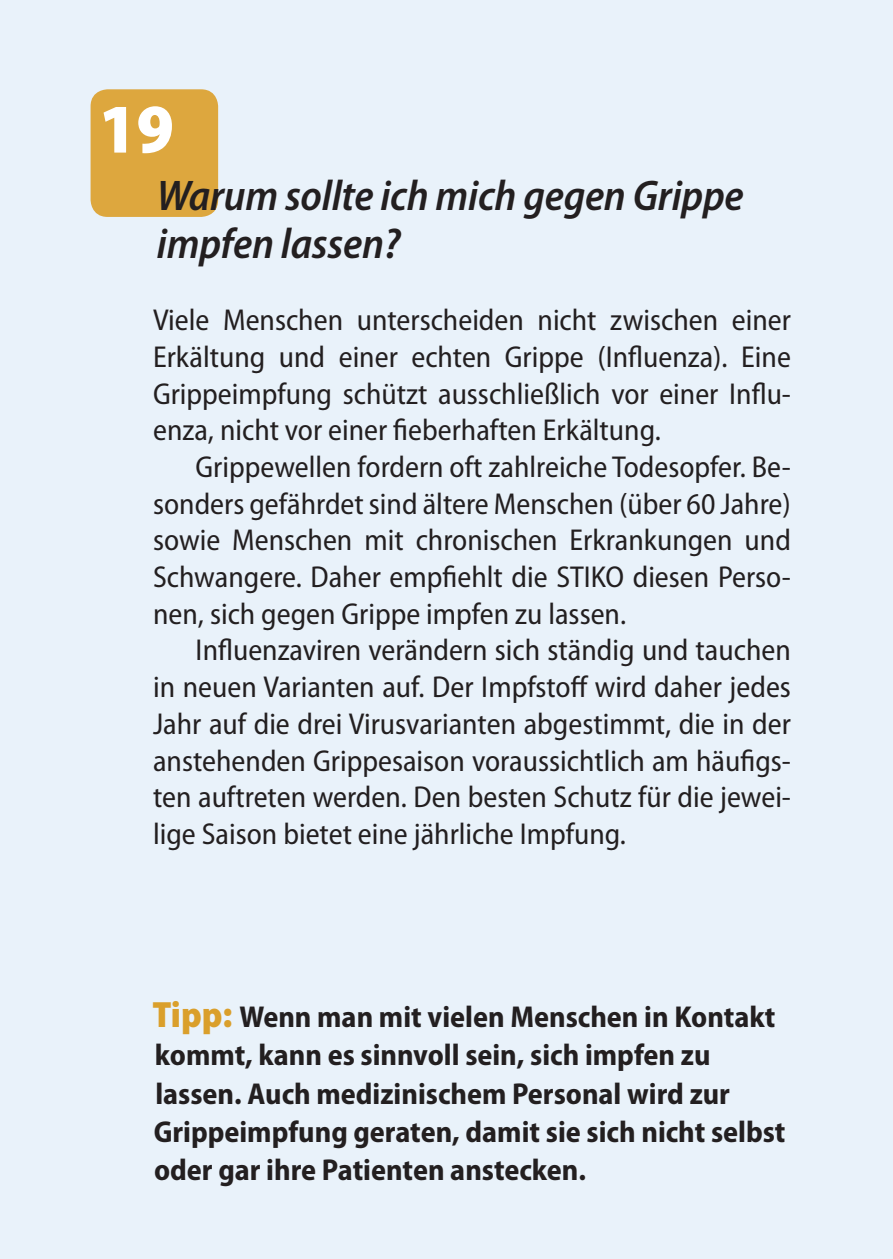
<style>
.page{position:relative;width:893px;height:1259px;background:#e9f2fa}
.page>*{position:absolute;margin:0;border:0;box-sizing:border-box;transform-origin:0 0}
.t1{font:900 semi-condensed 70.2px "Myriad Pro";color:#fff}
.t2{font:italic 600 semi-condensed 43.2px/47.7px "Myriad Pro";letter-spacing:-.005em;color:#231f20}
.t3{font:semi-condensed 30.3px/36.6px "Myriad Pro";color:#231f20;text-align:justify}
.t4{font:700 semi-condensed 30.3px/38.4px "Myriad Pro";color:#231f20}
.s1{font-weight:900;font-size:36.6px;color:#da9f2b}
</style>
<div class="page">
<div style="left:91px;top:89px;width:127px;height:128px;background:#dda73e;border-radius:17px"></div>
<h1 class="t1" style="left:98px;top:78px;width:79px">00</h1>
<h1 class="t1" style="left:99px;top:89px;width:76px">19</h1>
<h2 class="t2" style="left:157px;top:172px;width:588px">Warum sollte ich mich gegen Grippe impfen lassen?</h2>
<p class="t3" style="left:153px;top:302px;width:639px">Viele Menschen unterscheiden nicht zwischen einer Erkältung und einer echten Grippe (Influenza). Eine Grippeimpfung schützt ausschließlich vor einer Influ&shy;enza, nicht vor einer fieberhaften Erkältung.</p>
<p class="t3" style="left:153px;top:449px;width:639px;text-indent:43px">Grippewellen fordern oft zahlreiche Todesopfer. Be&shy;sonders gefährdet sind ältere Menschen (über 60 Jahre) sowie Menschen mit chronischen Erkrankungen und Schwangere. Daher empfiehlt die STIKO diesen Perso&shy;nen, sich gegen Grippe impfen zu lassen.</p>
<p class="t3" style="left:153px;top:632px;width:639px;text-indent:43px">Influenzaviren verändern sich ständig und tauchen in neuen Varianten auf. Der Impfstoff wird daher jedes Jahr auf die drei Virusvarianten abgestimmt, die in der anstehenden Grippesaison voraussichtlich am häufigs&shy;ten auftreten werden. Den besten Schutz für die jewei&shy;lige Saison bietet eine jährliche Impfung.</p>
<p class="t4" style="left:152px;top:998px;width:635px"><span class="s1">Tipp:</span> Wenn man mit vielen Menschen in Kontakt kommt, kann es sinnvoll sein, sich impfen zu lassen. Auch medizinischem Personal wird zur Grippeimpfung geraten, damit sie sich nicht selbst oder gar ihre Patienten anstecken.</p>
</div>
